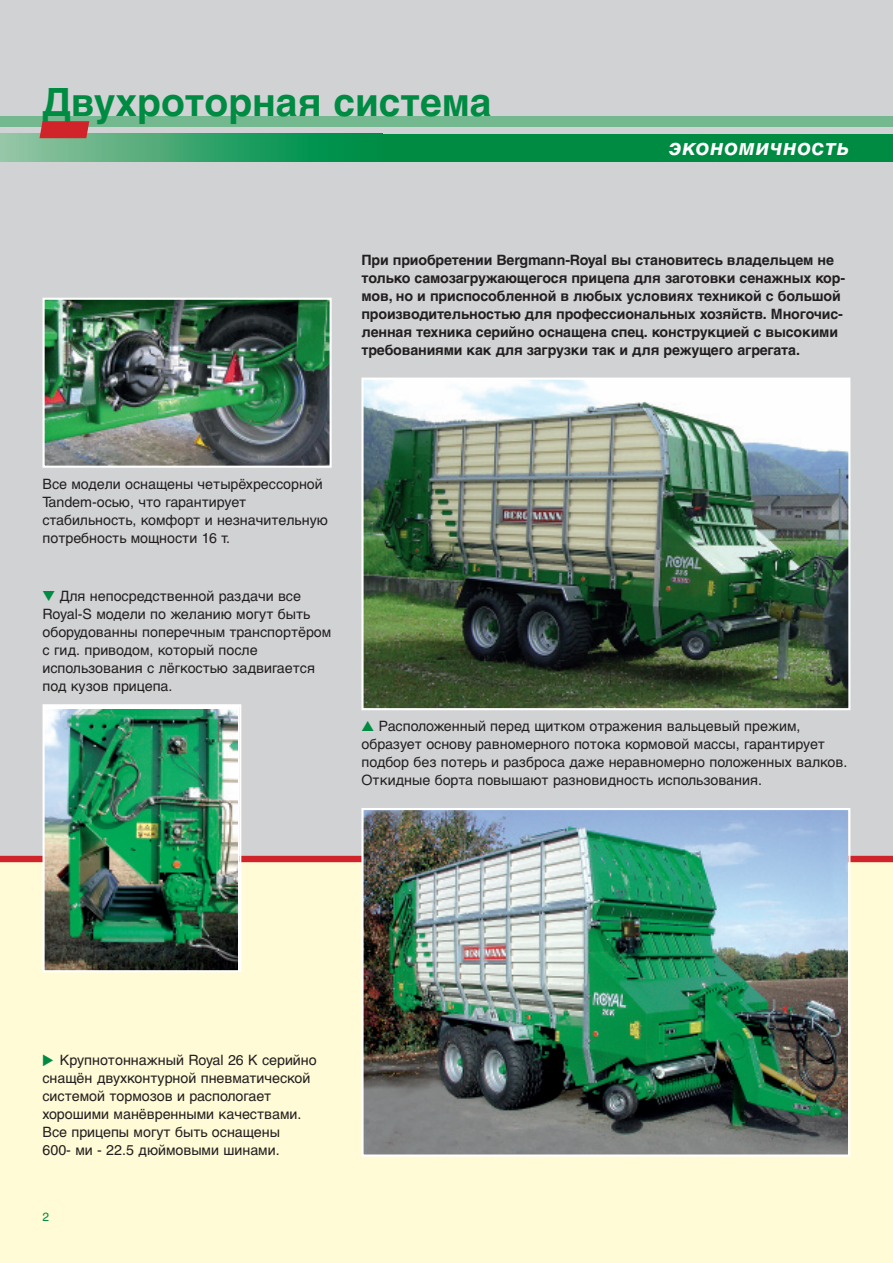
<style>
.page{position:relative;width:893px;height:1263px;background:#fff}
.page>*{position:absolute;margin:0;border:0;box-sizing:border-box;transform-origin:0 0}
.t1{font:700 39px "Helvetica Cyr";color:#008b43}
.t2{font:22.5px "Helvetica Cyr Bold Inclined";letter-spacing:.03em;color:#fff}
.t3{font:14.25px/18px "Helvetica Cyr Upright";color:#231f20}
.t4{font:700 14.25px/18px "Helvetica Cyr";letter-spacing:-.01em;color:#231f20}
.t5{font:12px "Helvetica Cyr Upright";color:#008b43}
.s1{color:#008b43}
</style>
<div class="page">
<div style="left:0;top:0;width:893px;height:859px;background:#d1d2d4"></div>
<div style="left:0;top:134px;width:383px;height:28px;background:linear-gradient(to right,#96c3a3,#00893e)"></div>
<div style="left:382px;top:134px;width:511px;height:28px;background:#008b43"></div>
<div style="left:0;top:116px;width:893px;height:11px;background:#74b88f"></div>
<div style="left:0;top:859px;width:893px;height:404px;background:#fffbd6"></div>
<div style="left:0;top:856px;width:893px;height:6px;background:#d1232a"></div>
<svg style="left:40px;top:121px;width:49px;height:17px"></svg>
<img style="left:364px;top:381px;width:483px;height:326px">
<div style="left:361px;top:378px;width:489px;height:332px;border:2px solid #fff"></div>
<img style="left:364px;top:811px;width:483px;height:342px">
<div style="left:361px;top:808px;width:489px;height:348px;border:2px solid #fff"></div>
<img style="left:46px;top:301px;width:283px;height:164px">
<div style="left:43px;top:298px;width:289px;height:170px;border:2px solid #fff"></div>
<img style="left:46px;top:710px;width:192px;height:259px">
<div style="left:43px;top:704px;width:198px;height:268px;border:2px solid #fff"></div>
<h1 class="t1" style="left:43px;top:88px;width:451px">Двухроторная система</h1>
<h2 class="t2" style="left:669px;top:139px;width:182px">экономичность</h2>
<p class="t4" style="left:361px;top:253px;width:485px">При приобретении Bergmann-Royal вы становитесь владельцем не только самозагружающегося прицепа для заготовки сенажных кор&shy;мов, но и приспособленной в любых условиях техникой с большой производительностью для профессиональных хозяйств. Многочис&shy;ленная техника серийно оснащена спец. конструкцией с высокими требованиями как для загрузки так и для режущего агрегата.</p>
<p class="t3" style="left:42px;top:476px;width:287px">Все модели оснащены четырёхрессорной Tandem-осью, что гарантирует стабильность, комфорт и незначительную потребность мощности 16 т.</p>
<p class="t3" style="left:43px;top:588px;width:290px;text-indent:17px">Для непосредственной раздачи все Royal-S модели по желанию могут быть оборудованны поперечным транспортёром с гид. приводом, который после использования с лёгкостью задвигается под кузов прицепа.</p>
<p class="t3" style="left:361px;top:719px;width:487px"><span class="s1">▲</span> Расположенный перед щитком отражения вальцевый прежим, образует основу равномерного потока кормовой массы, гарантирует подбор без потерь и разброса даже неравномерно положенных валков.<br>Откидные борта повышают разновидность использования.</p>
<p class="t3" style="left:42px;top:1052px;width:276px;text-indent:17px">Крупнотоннажный Royal 26 K серийно снащён двухконтурной пневматической системой тормозов и распологает хорошими манёвренными качествами.<br>Все прицепы могут быть оснащены<br>600- ми - 22.5 дюймовыми шинами.</p>
<p class="t5" style="left:43px;top:1212px;width:8px">2</p>
</div>
